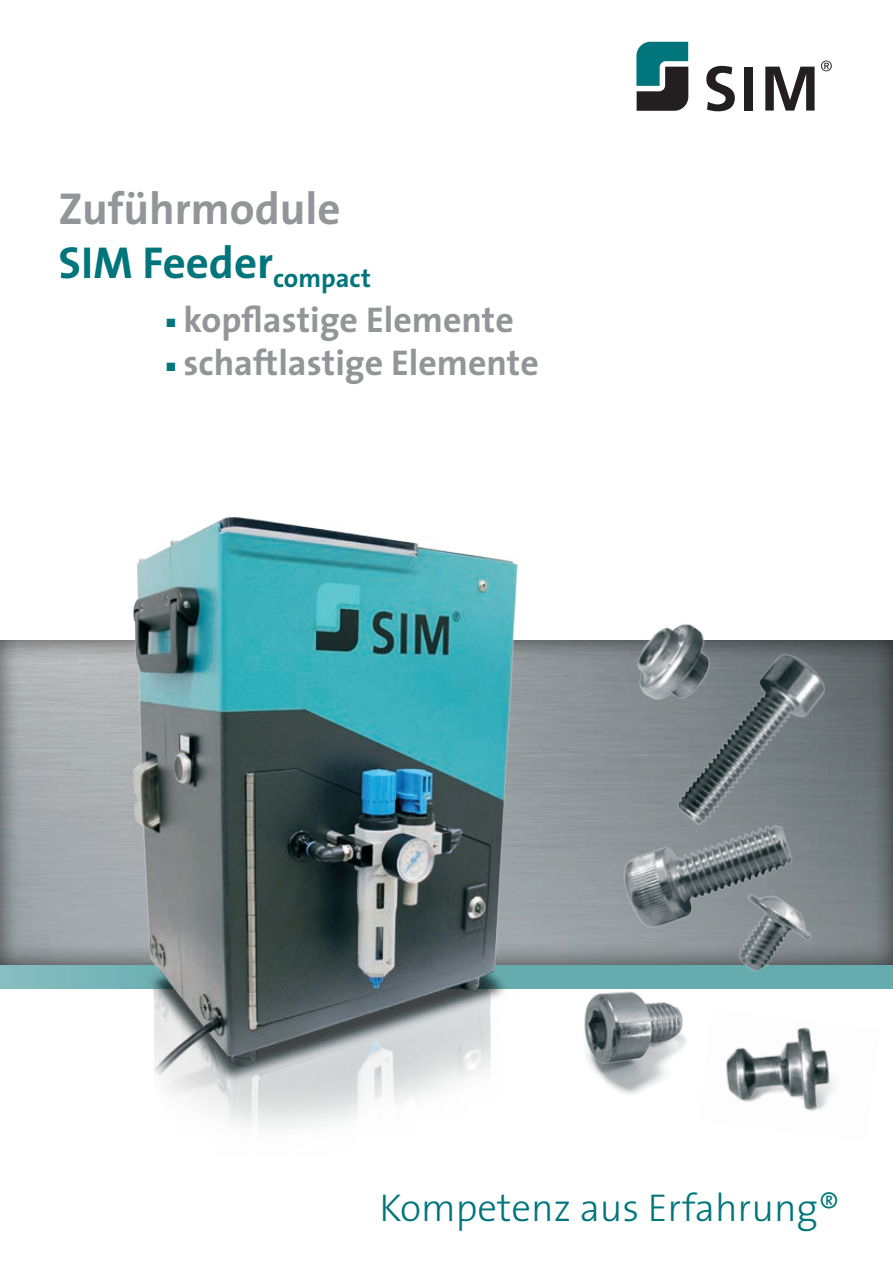
<style>
.page{position:relative;width:893px;height:1263px;background:#fff}
.page>*{position:absolute;margin:0;border:0;box-sizing:border-box;transform-origin:0 0}
.t1{font:700 45px/54px "The Sans";color:#939598}
.t2{font:300 39px "The Sans";color:#00757b}
.t3{font:700 36px "The Sans";color:#939598}
.s1{color:#00757b}
</style>
<div class="page">
<svg style="left:0;top:965px;width:893px;height:24px;background:#70b1b4"></svg>
<div style="left:0;top:639px;width:893px;height:326px;background:#231f20;opacity:.75"></div>
<img style="left:591px;top:1066px;width:74px;height:28px">
<img style="left:584px;top:991px;width:102px;height:75px">
<img style="left:687px;top:871px;width:159px;height:118px">
<img style="left:663px;top:639px;width:183px;height:232px">
<img style="left:590px;top:747px;width:251px;height:228px">
<img style="left:619px;top:624px;width:108px;height:89px">
<img style="left:725px;top:1027px;width:110px;height:84px">
<svg style="left:706px;top:66px;width:29px;height:45px"></svg>
<div style="left:745px;top:67px;width:8px;height:44px;background:#231f20"></div>
<svg style="left:765px;top:67px;width:50px;height:44px"></svg>
<svg style="left:821px;top:61px;width:11px;height:10px"></svg>
<svg style="left:636px;top:42px;width:52px;height:69px;background:#346467"></svg>
<img style="left:123px;top:517px;width:411px;height:610px">
<p class="t1" style="left:58px;top:181px;width:314px">Zuführmodule<br><span class="s1">SIM Feeder</span><sub>compact</sub></p>
<p class="t3" style="left:166px;top:290px;width:349px"><span class="s1">■</span> kopflastige Elemente</p>
<p class="t3" style="left:166px;top:333px;width:374px"><span class="s1">■</span> schaftlastige Elemente</p>
<p class="t2" style="left:379px;top:1176px;width:462px">Kompetenz aus Erfahrung®</p>
</div>
